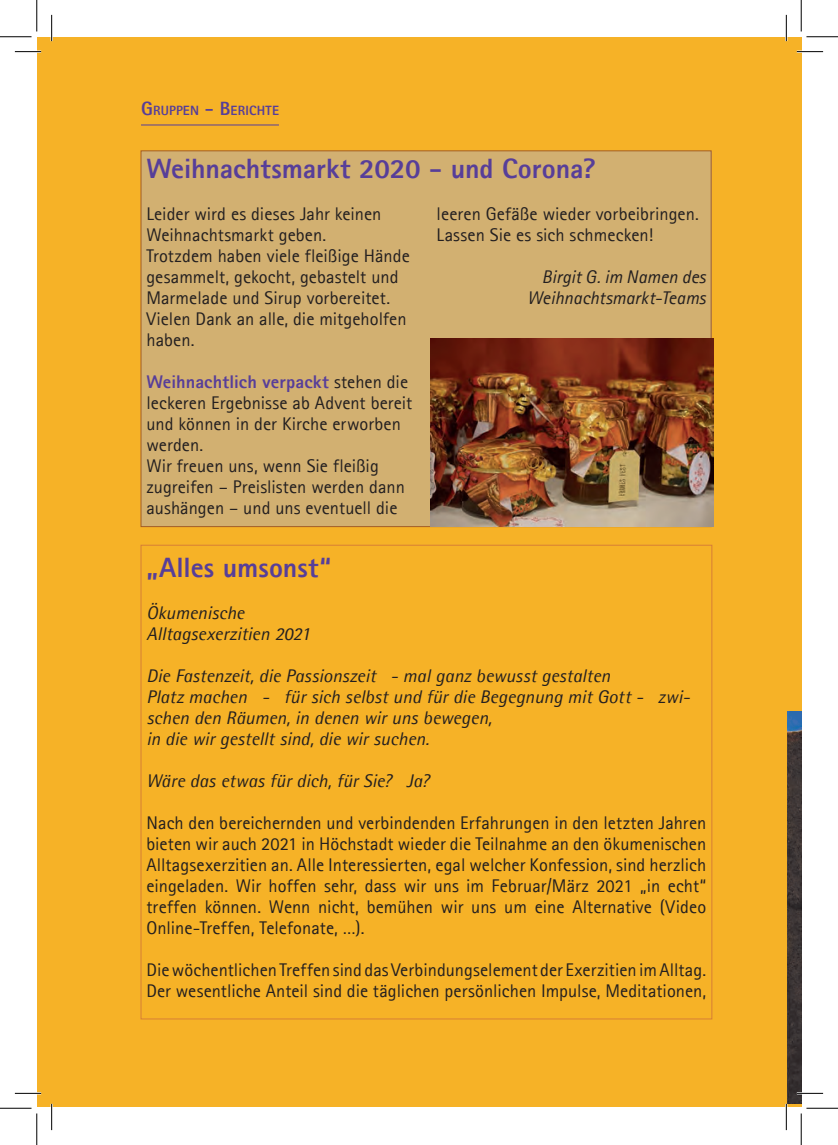
<style>
.page{position:relative;width:838px;height:1145px;background:#fff}
.page>*{position:absolute;margin:0;border:0;box-sizing:border-box;transform-origin:0 0}
.t1{font:800 28px "Agfa Rotis Sans Serif";color:#573e99}
.t2{font:18.38px/21px "Agfa Rotis Sans Serif";color:#231f20}
.t3{font:italic 18.38px/21px "Agfa Rotis Semisans";color:#231f20}
.t4{font:italic 18.38px/21px "Agfa Rotis Sans Serif";color:#231f20;text-align:right}
.t5{font:800 13.47px "Agfa Rotis Sans Serif";letter-spacing:.01em;color:#573e99}
.s1{font-size:19.25px}
.s2{font-weight:800;color:#573e99}
</style>
<div class="page">
<div style="left:37px;top:38px;width:764px;height:1069px;background:#f6b227"></div>
<hr style="left:141px;top:125px;width:138px;height:1px;background:#573e99">
<div style="left:141px;top:151px;width:570px;height:376px;background:#d2b071"></div>
<img style="left:430px;top:338px;width:283px;height:189px">
<img style="left:787px;top:712px;width:14px;height:391px">
<hr style="left:15px;top:51px;width:26px;height:2px;background:#fff">
<hr style="left:796px;top:51px;width:27px;height:2px;background:#fff">
<hr style="left:15px;top:1092px;width:26px;height:2px;background:#fff">
<hr style="left:796px;top:1092px;width:27px;height:2px;background:#fff">
<hr style="left:51px;top:15px;width:2px;height:26px;background:#fff">
<hr style="left:51px;top:1104px;width:2px;height:26px;background:#fff">
<hr style="left:785px;top:15px;width:2px;height:26px;background:#fff">
<hr style="left:785px;top:1104px;width:2px;height:26px;background:#fff">
<svg style="left:15px;top:51px;width:26px;height:1px"></svg>
<svg style="left:796px;top:51px;width:27px;height:1px"></svg>
<svg style="left:15px;top:1093px;width:26px;height:1px"></svg>
<svg style="left:796px;top:1093px;width:27px;height:1px"></svg>
<svg style="left:51px;top:15px;width:1px;height:26px"></svg>
<svg style="left:51px;top:1104px;width:1px;height:26px"></svg>
<svg style="left:786px;top:15px;width:1px;height:26px"></svg>
<svg style="left:786px;top:1104px;width:1px;height:26px"></svg>
<hr style="left:0;top:36px;width:32px;height:1px;background:#000">
<hr style="left:806px;top:36px;width:31px;height:1px;background:#000">
<hr style="left:0;top:1108px;width:32px;height:1px;background:#000">
<hr style="left:806px;top:1108px;width:31px;height:1px;background:#000">
<hr style="left:36px;top:0;width:1px;height:31px;background:#000">
<hr style="left:36px;top:1113px;width:1px;height:32px;background:#000">
<hr style="left:800px;top:0;width:1px;height:31px;background:#000">
<hr style="left:800px;top:1113px;width:1px;height:32px;background:#000">
<p class="t5" style="left:141px;top:101px;width:139px"><span class="s1">G</span>RUPPEN <span class="s1">- B</span> ERICHTE</p>
<h1 class="t1" style="left:146px;top:150px;width:451px">Weihnachtsmarkt 2020 - und Corona?</h1>
<p class="t2" style="left:146px;top:203px;width:265px">Leider wird es dieses Jahr keinen<br>Weihnachtsmarkt geben.<br>Trotzdem haben viele fleißige Hände gesammelt, gekocht, gebastelt und<br>Marmelade und Sirup vorbereitet.<br>Vielen Dank an alle, die mitgeholfen haben.</p>
<p class="t2" style="left:146px;top:371px;width:267px"><span class="s2">Weihnachtlich verpackt</span> stehen die leckeren Ergebnisse ab Advent bereit und können in der Kirche erworben werden.<br>Wir freuen uns, wenn Sie fleißig zugreifen – Preislisten werden dann aushängen – und uns eventuell die</p>
<p class="t2" style="left:436px;top:203px;width:264px">leeren Gefäße wieder vorbeibringen.<br>Lassen Sie es sich schmecken!</p>
<p class="t4" style="left:527px;top:266px;width:180px">Birgit G. im Namen des<br>Weihnachtsmarkt-Teams</p>
<h1 class="t1" style="left:146px;top:549px;width:186px">„Alles umsonst“</h1>
<p class="t3" style="left:146px;top:602px;width:165px">Ökumenische<br>Alltagsexerzitien 2021</p>
<p class="t3" style="left:146px;top:665px;width:545px">Die Fastenzeit, die Passionszeit - mal ganz bewusst gestalten<br>Platz machen - für sich selbst und für die Begegnung mit Gott - zwi&shy;schen den Räumen, in denen wir uns bewegen,<br>in die wir gestellt sind, die wir suchen.</p>
<p class="t3" style="left:146px;top:770px;width:284px">Wäre das etwas für dich, für Sie? Ja?</p>
<p class="t2" style="left:146px;top:812px;width:561px;text-align:justify">Nach den bereichernden und verbindenden Erfahrungen in den letzten Jahren bieten wir auch 2021 in Höchstadt wieder die Teilnahme an den ökumenischen Alltagsexerzitien an. Alle Interessierten, egal welcher Konfession, sind herzlich eingeladen. Wir hoffen sehr, dass wir uns im Februar/März 2021 „in echt“ treffen können. Wenn nicht, bemühen wir uns um eine Alternative (Video Online-Treffen, Telefonate, …).</p>
<p class="t2" style="left:146px;top:959px;width:561px">Die wöchentlichen Treffen sind das Verbindungselement der Exerzitien im Alltag.<br>Der wesentliche Anteil sind die täglichen persönlichen Impulse, Meditationen,</p>
</div>
